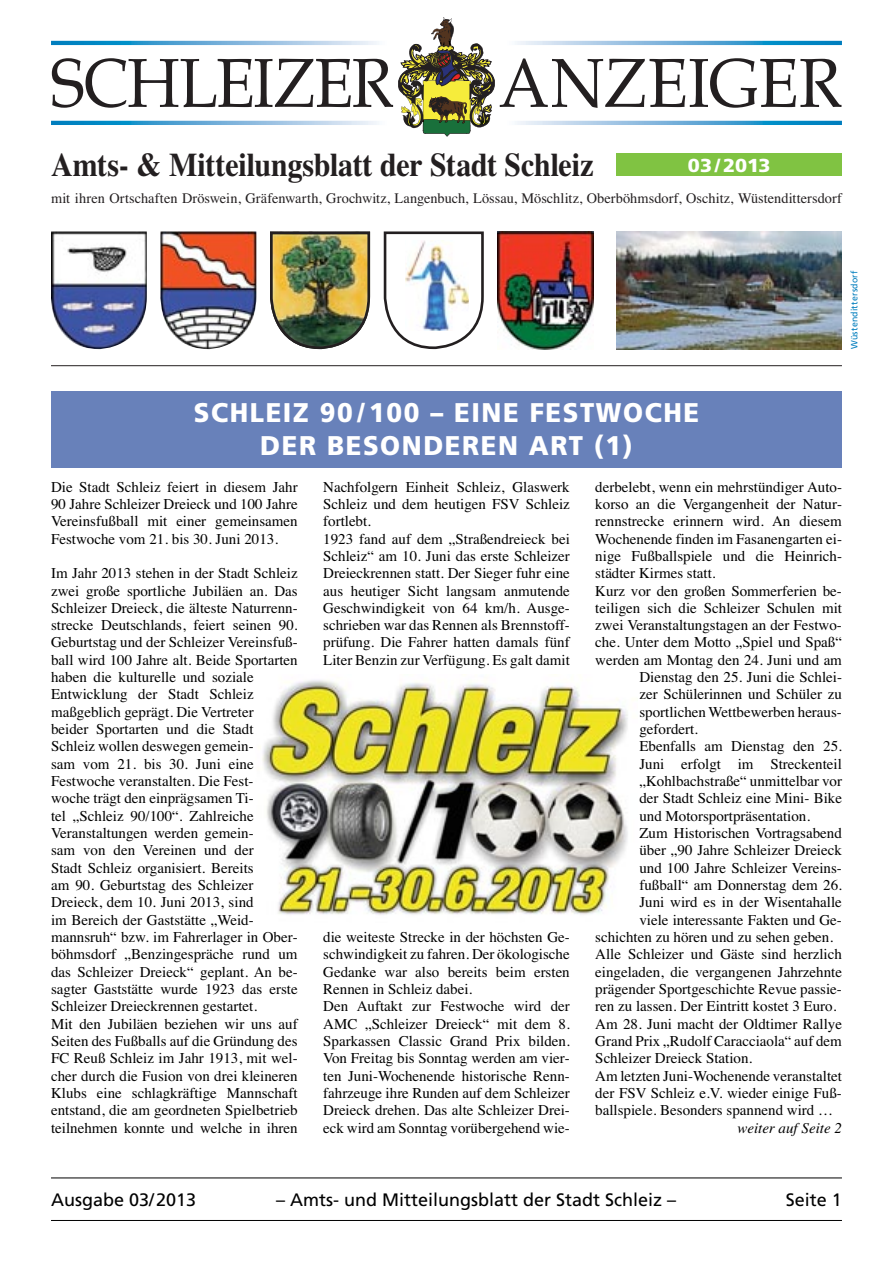
<style>
.page{position:relative;width:893px;height:1263px;background:#fff}
.page>*{position:absolute;margin:0;border:0;box-sizing:border-box;transform-origin:0 0}
.t1{font:69.3px "Book Antiqua";letter-spacing:-.01em;color:#231f20;scale:.91 1}
.t2{font:69.3px "Book Antiqua";letter-spacing:-.01em;color:#231f20;scale:.94 1}
.t3{font:700 33px "Times";letter-spacing:-.01em;color:#231f20;scale:.91 1}
.t4{font:900 27px/32.4px "Frutiger";letter-spacing:.06em;color:#fff;text-align:center;scale:.95 1}
.t5{font:900 18.75px "Frutiger";letter-spacing:-.005em;color:#fff;scale:1.05 1}
.t6{font:18px "Frutiger";color:#000}
.t7{font:15px/17.2px "Times";color:#000}
.t8{font:italic 15px "Times";color:#000}
.t9{font:14.55px "Times";color:#231f20}
.t10{font:9px "Frutiger";letter-spacing:.025em;color:#007dbd}
</style>
<div class="page">
<div style="left:51px;top:391px;width:791px;height:77px;background:#6881ba"></div>
<hr style="left:51px;top:1177px;width:791px;height:1px;background:#000">
<hr style="left:51px;top:1220px;width:791px;height:1px;background:#000">
<img style="left:270px;top:231px;width:101px;height:119px">
<svg style="left:383px;top:231px;width:101px;height:119px"></svg>
<img style="left:617px;top:232px;width:225px;height:117px">
<svg style="left:51px;top:17px;width:791px;height:120px"></svg>
<div style="left:617px;top:154px;width:225px;height:22px;background:#80c342"></div>
<img style="left:497px;top:231px;width:96px;height:118px">
<img style="left:51px;top:231px;width:96px;height:118px">
<img style="left:161px;top:231px;width:95px;height:118px">
<hr style="left:51px;top:365px;width:791px;height:1px;background:#231f20">
<img style="left:262px;top:680px;width:366px;height:235px">
<h1 class="t1" style="left:51px;top:42px;width:378px">SCHLEIZER</h1>
<h1 class="t2" style="left:499px;top:42px;width:367px">ANZEIGER</h1>
<h2 class="t3" style="left:51px;top:153px;width:597px">Amts- &amp; Mitteilungsblatt der Stadt Schleiz</h2>
<p class="t5" style="left:688px;top:158px;width:80px">03 / 2013</p>
<p class="t9" style="left:51px;top:193px;width:792px">mit ihren Ortschaften Dröswein, Gräfenwarth, Grochwitz, Langenbuch, Lössau, Möschlitz, Oberböhmsdorf, Oschitz, Wüstendittersdorf</p>
<p class="t10" style="left:851px;top:349px;width:80px;rotate:-90deg">Wüstendittersdorf</p>
<h3 class="t4" style="left:194px;top:399px;width:533px">SCHLEIZ 90/100 – EINE FESTWOCHE<br>DER BESONDEREN ART (1)</h3>
<p class="t7" style="left:51px;top:479px;width:248px;text-align:justify">Die Stadt Schleiz feiert in diesem Jahr 90 Jahre Schleizer Dreieck und 100 Jahre Vereinsfußball mit einer gemeinsamen Festwoche vom 21. bis 30. Juni 2013.</p>
<p class="t7" style="left:51px;top:566px;width:248px">Im Jahr 2013 stehen in der Stadt Schleiz zwei große sportliche Jubiläen an. Das Schleizer Dreieck, die älteste Naturrenn&shy;strecke Deutschlands, feiert seinen 90.<br>Geburtstag und der Schleizer Vereinsfuß&shy;ball wird 100 Jahre alt. Beide Sportarten haben die kulturelle und soziale Entwicklung der Stadt Schleiz maßgeblich geprägt. Die Vertreter<br>beider Sportarten und die Stadt Schleiz wollen deswegen gemein-<br>sam vom 21. bis 30. Juni eine Festwoche veranstalten. Die Fest-<br>woche trägt den einprägsamen Ti-<br>tel „Schleiz 90/100“. Zahlreiche Veranstaltungen werden gemein-<br>sam von den Vereinen und der<br>Stadt Schleiz organisiert. Bereits<br>am 90. Geburtstag des Schleizer Dreieck, dem 10. Juni 2013, sind<br>im Bereich der Gaststätte „Weid&shy;mannsruh“ bzw. im Fahrerlager in Ober&shy;böhmsdorf „Benzingespräche rund um das Schleizer Dreieck“ geplant. An be&shy;sagter Gaststätte wurde 1923 das erste Schleizer Dreieckrennen gestartet.<br>Mit den Jubiläen beziehen wir uns auf Seiten des Fußballs auf die Gründung des FC Reuß Schleiz im Jahr 1913, mit wel&shy;cher durch die Fusion von drei kleineren Klubs eine schlagkräftige Mannschaft entstand, die am geordneten Spielbetrieb teilnehmen konnte und welche in ihren</p>
<p class="t7" style="left:323px;top:479px;width:248px">Nachfolgern Einheit Schleiz, Glaswerk Schleiz und dem heutigen FSV Schleiz fortlebt.<br>1923 fand auf dem „Straßendreieck bei Schleiz“ am 10. Juni das erste Schleizer Dreieckrennen statt. Der Sieger fuhr eine aus heutiger Sicht langsam anmutende Geschwindigkeit von 64 km/h. Ausge&shy;schrieben war das Rennen als Brennstoff&shy;prüfung. Die Fahrer hatten damals fünf Liter Benzin zur Verfügung. Es galt damit</p>
<p class="t7" style="left:323px;top:930px;width:248px">die weiteste Strecke in der höchsten Ge&shy;schwindigkeit zu fahren. Der ökologische Gedanke war also bereits beim ersten Rennen in Schleiz dabei.<br>Den Auftakt zur Festwoche wird der AMC „Schleizer Dreieck“ mit dem 8.<br>Sparkassen Classic Grand Prix bilden.<br>Von Freitag bis Sonntag werden am vier&shy;ten Juni-Wochenende historische Renn&shy;fahrzeuge ihre Runden auf dem Schleizer Dreieck drehen. Das alte Schleizer Drei&shy;eck wird am Sonntag vorübergehend wie-</p>
<p class="t7" style="left:595px;top:479px;width:248px">derbelebt, wenn ein mehrstündiger Auto-</p>
<p class="t7" style="left:595px;top:497px;width:248px">korso an die Vergangenheit der Natur-</p>
<p class="t7" style="left:595px;top:514px;width:248px">rennstrecke erinnern wird. An diesem</p>
<p class="t7" style="left:595px;top:531px;width:248px">Wochenende finden im Fasanengarten ei-</p>
<p class="t7" style="left:595px;top:549px;width:248px">nige Fußballspiele und die Heinrich -</p>
<p class="t7" style="left:595px;top:566px;width:122px">städter Kirmes statt.</p>
<p class="t7" style="left:595px;top:583px;width:248px">Kurz vor den großen Sommerferien be-</p>
<p class="t7" style="left:595px;top:601px;width:248px">teiligen sich die Schleizer Schulen mit</p>
<p class="t7" style="left:595px;top:618px;width:248px">zwei Veranstaltungstagen an der Festwo-</p>
<p class="t7" style="left:595px;top:635px;width:248px">che. Unter dem Motto „Spiel und Spaß“</p>
<p class="t7" style="left:595px;top:652px;width:248px">werden am Montag den 24. Juni und am</p>
<p class="t7" style="left:639px;top:670px;width:204px">Dienstag den 25. Juni die Schlei-</p>
<p class="t7" style="left:639px;top:687px;width:204px">zer Schülerinnen und Schüler zu</p>
<p class="t7" style="left:639px;top:704px;width:204px">sportlichen Wettbewerben heraus-</p>
<p class="t7" style="left:639px;top:722px;width:60px">gefordert.</p>
<p class="t7" style="left:639px;top:739px;width:204px">Ebenfalls am Dienstag den 25.</p>
<p class="t7" style="left:639px;top:756px;width:204px">Juni erfolgt im Streckenteil</p>
<p class="t7" style="left:639px;top:774px;width:204px">„Kohlbachstraße“ unmittelbar vor</p>
<p class="t7" style="left:639px;top:791px;width:204px">der Stadt Schleiz eine Mini- Bike</p>
<p class="t7" style="left:639px;top:808px;width:172px">und Motorsportpräsentation.</p>
<p class="t7" style="left:639px;top:826px;width:204px">Zum Historischen Vortragsabend</p>
<p class="t7" style="left:639px;top:843px;width:204px">über „90 Jahre Schleizer Dreieck</p>
<p class="t7" style="left:639px;top:860px;width:204px">und 100 Jahre Schleizer Vereins-</p>
<p class="t7" style="left:639px;top:878px;width:204px">fußball“ am Donnerstag dem 26.</p>
<p class="t7" style="left:639px;top:895px;width:204px">Juni wird es in der Wisentahalle</p>
<p class="t7" style="left:639px;top:912px;width:204px">viele interessante Fakten und Ge-</p>
<p class="t7" style="left:595px;top:930px;width:239px">schichten zu hören und zu sehen geben.</p>
<p class="t7" style="left:595px;top:947px;width:248px">Alle Schleizer und Gäste sind herzlich</p>
<p class="t7" style="left:595px;top:964px;width:248px">eingeladen, die vergangenen Jahrzehnte</p>
<p class="t7" style="left:595px;top:982px;width:248px">prägender Sportgeschichte Revue passie-</p>
<p class="t7" style="left:595px;top:999px;width:243px">ren zu lassen. Der Eintritt kostet 3 Euro.</p>
<p class="t7" style="left:595px;top:1016px;width:248px">Am 28. Juni macht der Oldtimer Rallye</p>
<p class="t7" style="left:595px;top:1034px;width:248px">Grand Prix „Rudolf Caracciaola“ auf dem</p>
<p class="t7" style="left:595px;top:1051px;width:159px">Schleizer Dreieck Station.</p>
<p class="t7" style="left:595px;top:1068px;width:248px">Am letzten Juni-Wochenende veranstaltet</p>
<p class="t7" style="left:595px;top:1086px;width:248px">der FSV Schleiz e.V. wieder einige Fuß-</p>
<p class="t7" style="left:595px;top:1103px;width:239px">ballspiele. Besonders spannend wird …</p>
<p class="t8" style="left:737px;top:1122px;width:106px">weiter auf Seite 2</p>
<p class="t6" style="left:51px;top:1193px;width:147px">Ausgabe 03/2013</p>
<p class="t6" style="left:276px;top:1193px;width:401px">– Amts- und Mitteilungsblatt der Stadt Schleiz –</p>
<p class="t6" style="left:786px;top:1193px;width:58px">Seite 1</p>
</div>
